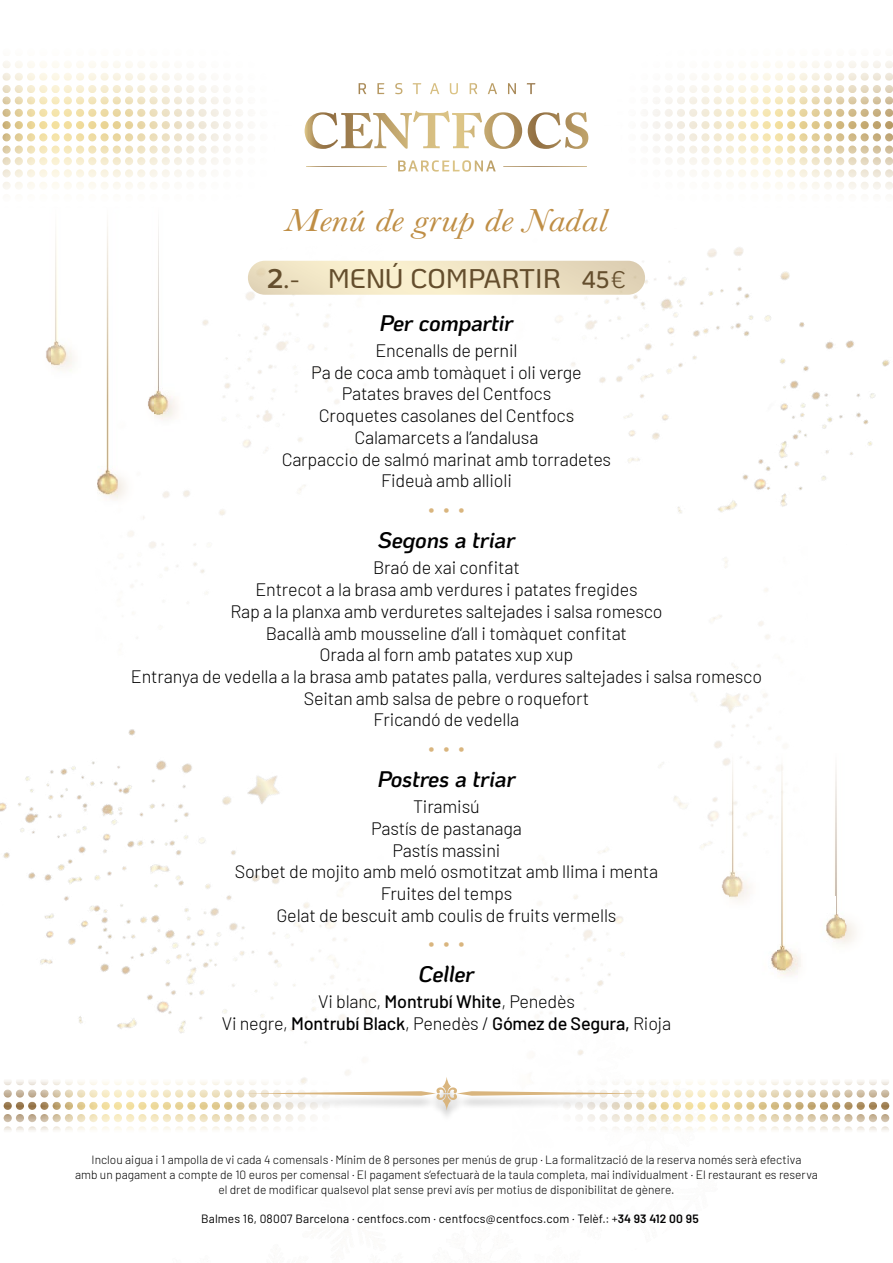
<style>
.page{position:relative;width:893px;height:1263px;background:#fff}
.page>*{position:absolute;margin:0;border:0;box-sizing:border-box;transform-origin:0 0}
.t1{font:italic 33px "Baskerville";color:#bf8e45;scale:1.2 1}
.t2{font:500 27px "Ko Ho";color:#644e2d}
.t3{font:900 24px "Barlow";color:#d9b57e}
.t4{font:italic 600 22.5px "Ko Ho";letter-spacing:-.015em;color:#000}
.t5{font:300 18px/21.8px "Barlow";letter-spacing:-.01em;color:#000;text-align:center}
.t6{font:500 18px/21.8px "Barlow";letter-spacing:-.01em;color:#000;text-align:center}
.t7{font:300 12px/15px "Barlow";color:#000;text-align:center}
.t8{font:12px "Barlow";letter-spacing:.015em;color:#000}
.s1{font-weight:700}
.s2{font-weight:600;font-size:24px}
.s3{font-weight:400;font-size:24px}
.s4{font-weight:300}
.s5{font-weight:600}
</style>
<div class="page">
<img style="left:0;top:61px;width:893px;height:1070px">
<div style="left:0;top:275px;width:344px;height:401px;background:#fff"></div>
<div style="left:547px;top:545px;width:346px;height:400px;background:#fff"></div>
<div style="left:123px;top:140px;width:638px;height:1085px;background:#fff"></div>
<img style="left:49px;top:202px;width:13px;height:168px">
<img style="left:95px;top:202px;width:25px;height:298px">
<img style="left:154px;top:226px;width:9px;height:193px">
<img style="left:46px;top:316px;width:5px;height:54px">
<img style="left:61px;top:316px;width:36px;height:82px">
<img style="left:118px;top:362px;width:36px;height:80px">
<img style="left:163px;top:394px;width:14px;height:25px">
<img style="left:95px;top:442px;width:2px;height:58px">
<img style="left:118px;top:442px;width:8px;height:58px">
<img style="left:727px;top:706px;width:14px;height:195px">
<img style="left:776px;top:765px;width:10px;height:228px">
<img style="left:835px;top:770px;width:11px;height:200px">
<img style="left:701px;top:848px;width:28px;height:53px">
<img style="left:739px;top:848px;width:37px;height:145px">
<img style="left:800px;top:896px;width:36px;height:74px">
<img style="left:846px;top:921px;width:24px;height:49px">
<img style="left:786px;top:945px;width:14px;height:48px">
<img style="left:798px;top:968px;width:26px;height:25px">
<svg style="left:0;top:97px;width:292px;height:20px"></svg>
<svg style="left:603px;top:97px;width:290px;height:20px"></svg>
<svg style="left:248px;top:261px;width:397px;height:34px;background:#eee3c4"></svg>
<div style="left:239px;top:1080px;width:414px;height:43px;background:#000;opacity:.2"></div>
<svg style="left:0;top:1077px;width:893px;height:33px"></svg>
<svg style="left:359px;top:83px;width:176px;height:39px"></svg>
<h1 class="t1" style="left:285px;top:198px;width:270px">Menú de grup de Nadal</h1>
<h2 class="t2" style="left:267px;top:257px;width:360px"><span class="s1">2</span>.- MENÚ COMPARTIR <span class="s2">45</span><span class="s3">€</span></h2>
<p class="t4" style="left:380px;top:305px;width:135px">Per compartir</p>
<p class="t5" style="left:282px;top:338px;width:331px">Encenalls de pernil<br>Pa de coca amb tomàquet i oli verge<br>Patates braves del Centfocs<br>Croquetes casolanes del Centfocs<br>Calamarcets a l’andalusa<br>Carpaccio de salmó marinat amb torradetes<br>Fideuà amb allioli</p>
<h3 class="t3" style="left:429px;top:491px;width:37px">· · ·</h3>
<p class="t4" style="left:378px;top:522px;width:139px">Segons a triar</p>
<p class="t5" style="left:131px;top:555px;width:633px">Braó de xai confitat<br>Entrecot a la brasa amb verdures i patates fregides<br>Rap a la planxa amb verduretes saltejades i salsa romesco<br>Bacallà amb mousseline d’all i tomàquet confitat<br>Orada al forn amb patates xup xup<br>Entranya de vedella a la brasa amb patates palla, verdures saltejades i salsa romesco Seitan amb salsa de pebre o roquefort<br>Fricandó de vedella</p>
<h3 class="t3" style="left:429px;top:730px;width:37px">· · ·</h3>
<p class="t4" style="left:377px;top:761px;width:140px">Postres a triar</p>
<p class="t5" style="left:235px;top:794px;width:425px">Tiramisú<br>Pastís de pastanaga<br>Pastís massini<br>Sorbet de mojito amb meló osmotitzat amb llima i menta<br>Fruites del temps<br>Gelat de bescuit amb coulis de fruits vermells</p>
<h3 class="t3" style="left:429px;top:925px;width:37px">· · ·</h3>
<p class="t4" style="left:419px;top:956px;width:57px">Celler</p>
<p class="t6" style="left:222px;top:989px;width:451px"><span class="s4">Vi blanc,</span> Montrubí White<span class="s4">, Penedès<br>Vi negre,</span> Montrubí Black<span class="s4">, Penedès /</span> Gómez de Segura, <span class="s4">Rioja</span></p>
<p class="t7" style="left:75px;top:1151px;width:744px">Inclou aigua i 1 ampolla de vi cada 4 comensals · Mínim de 8 persones per menús de grup · La formalització de la reserva només serà efectiva<br>amb un pagament a compte de 10 euros per comensal · El pagament s’efectuarà de la taula completa, mai individualment · El restaurant es reserva el dret de modificar qualsevol plat sense previ avís per motius de disponibilitat de gènere.</p>
<p class="t8" style="left:201px;top:1210px;width:499px">Balmes 16, 08007 Barcelona · centfocs.com · centfocs@centfocs.com · Telèf.: +<span class="s5">34 93 412 00 95</span></p>
</div>
